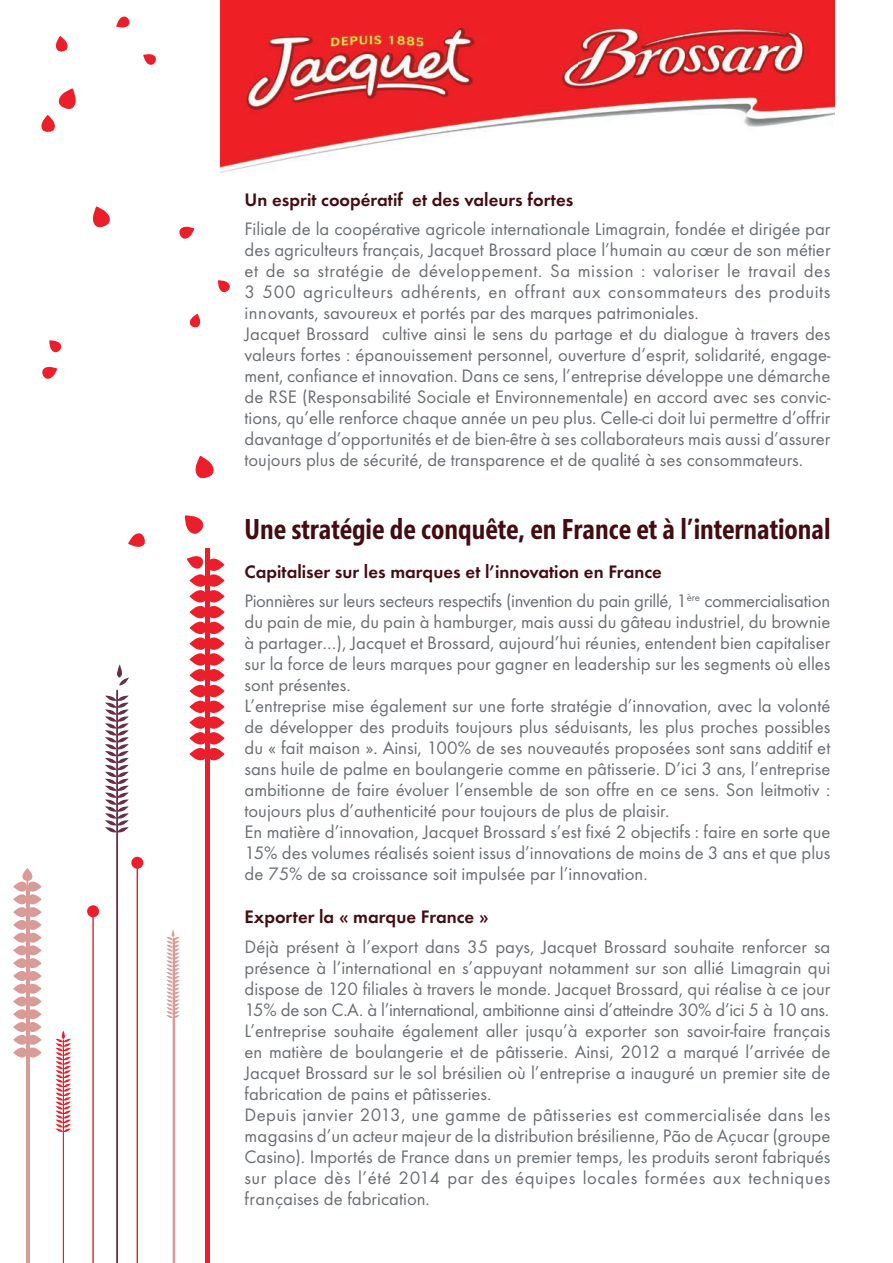
<style>
.page{position:relative;width:893px;height:1263px;background:#fff}
.page>*{position:absolute;margin:0;border:0;box-sizing:border-box;transform-origin:0 0}
.t1{font:700 28.5px "Segoe Condensed";color:#440c12}
.t2{font:18.75px/21px "Futura T";color:#696e72}
.t3{font:18.75px/29.5px "Futura T";letter-spacing:-.02em;color:#696e72}
.t4{font:600 18.75px "Futura T";color:#440c12}
.s1{font-weight:600;color:#440c12}
</style>
<div class="page">
<svg style="left:166px;top:930px;width:14px;height:333px"></svg>
<svg style="left:56px;top:1030px;width:15px;height:233px"></svg>
<svg style="left:105px;top:664px;width:24px;height:599px"></svg>
<div style="left:87px;top:905px;width:12px;height:12px;background:#ea1f2b;border-radius:50%"></div>
<svg style="left:92px;top:917px;width:2px;height:346px"></svg>
<svg style="left:195px;top:456px;width:19px;height:23px"></svg>
<svg style="left:185px;top:515px;width:19px;height:19px"></svg>
<svg style="left:187px;top:556px;width:38px;height:205px"></svg>
<div style="left:205px;top:548px;width:5px;height:715px;background:#ea1f2b"></div>
<div style="left:131px;top:857px;width:12px;height:12px;background:#ea1f2b;border-radius:50%"></div>
<svg style="left:137px;top:869px;width:1px;height:394px"></svg>
<svg style="left:128px;top:533px;width:17px;height:14px"></svg>
<svg style="left:13px;top:868px;width:29px;height:395px"></svg>
<hr style="left:26px;top:886px;width:3px;height:377px;background:#d99b97">
<svg style="left:179px;top:226px;width:15px;height:13px"></svg>
<svg style="left:189px;top:314px;width:12px;height:14px"></svg>
<svg style="left:92px;top:206px;width:18px;height:22px"></svg>
<svg style="left:218px;top:280px;width:12px;height:13px"></svg>
<svg style="left:49px;top:340px;width:13px;height:13px"></svg>
<svg style="left:42px;top:366px;width:15px;height:13px"></svg>
<svg style="left:56px;top:36px;width:12px;height:16px"></svg>
<svg style="left:143px;top:54px;width:13px;height:11px"></svg>
<svg style="left:41px;top:88px;width:35px;height:44px"></svg>
<svg style="left:116px;top:16px;width:14px;height:12px"></svg>
<img style="left:221px;top:0;width:614px;height:173px">
<p class="t4" style="left:244px;top:188px;width:330px">Un esprit coopératif et des valeurs fortes</p>
<p class="t2" style="left:244px;top:218px;width:587px">Filiale de la coopérative agricole internationale Limagrain, fondée et dirigée par des agriculteurs français, Jacquet Brossard place l’humain au cœur de son métier et de sa stratégie de développement. Sa mission : valoriser le travail des 3 500 agriculteurs adhérents, en offrant aux consommateurs des produits innovants, savoureux et portés par des marques patrimoniales.<br>Jacquet Brossard cultive ainsi le sens du partage et du dialogue à travers des valeurs fortes : épanouissement personnel, ouverture d’esprit, solidarité, engage&shy;ment, confiance et innovation. Dans ce sens, l’entreprise développe une démarche de RSE (Responsabilité Sociale et Environnementale) en accord avec ses convic&shy;tions, qu’elle renforce chaque année un peu plus. Celle-ci doit lui permettre d’offrir davantage d’opportunités et de bien-être à ses collaborateurs mais aussi d’assurer toujours plus de sécurité, de transparence et de qualité à ses consommateurs.</p>
<h1 class="t1" style="left:244px;top:513px;width:587px">Une stratégie de conquête, en France et à l’international</h1>
<p class="t3" style="left:244px;top:556px;width:587px"><span class="s1">Capitaliser sur les marques et l’innovation en France<br></span>Pionnières sur leurs secteurs respectifs (invention du pain grillé, 1<sup>ère</sup> commercialisation</p>
<p class="t2" style="left:244px;top:611px;width:587px">du pain de mie, du pain à hamburger, mais aussi du gâteau industriel, du brownie à partager…), Jacquet et Brossard, aujourd’hui réunies, entendent bien capitaliser sur la force de leurs marques pour gagner en leadership sur les segments où elles sont présentes.<br>L’entreprise mise également sur une forte stratégie d’innovation, avec la volonté de développer des produits toujours plus séduisants, les plus proches possibles du « fait maison ». Ainsi, 100% de ses nouveautés proposées sont sans additif et sans huile de palme en boulangerie comme en pâtisserie. D’ici 3 ans, l’entreprise ambitionne de faire évoluer l’ensemble de son offre en ce sens. Son leitmotiv : toujours plus d’authenticité pour toujours de plus de plaisir.<br>En matière d’innovation, Jacquet Brossard s’est fixé 2 objectifs : faire en sorte que 15% des volumes réalisés soient issus d’innovations de moins de 3 ans et que plus de 75% de sa croissance soit impulsée par l’innovation.</p>
<p class="t4" style="left:244px;top:906px;width:246px">Exporter la « marque France »</p>
<p class="t2" style="left:244px;top:936px;width:587px">Déjà présent à l’export dans 35 pays, Jacquet Brossard souhaite renforcer sa présence à l’international en s’appuyant notamment sur son allié Limagrain qui dispose de 120 filiales à travers le monde. Jacquet Brossard, qui réalise à ce jour 15% de son C.A. à l’international, ambitionne ainsi d’atteindre 30% d’ici 5 à 10 ans.<br>L’entreprise souhaite également aller jusqu’à exporter son savoir-faire français en matière de boulangerie et de pâtisserie. Ainsi, 2012 a marqué l’arrivée de Jacquet Brossard sur le sol brésilien où l’entreprise a inauguré un premier site de fabrication de pains et pâtisseries.<br>Depuis janvier 2013, une gamme de pâtisseries est commercialisée dans les magasins d’un acteur majeur de la distribution brésilienne, Pão de Açucar (groupe Casino). Importés de France dans un premier temps, les produits seront fabriqués sur place dès l’été 2014 par des équipes locales formées aux techniques françaises de fabrication.</p>
</div>
